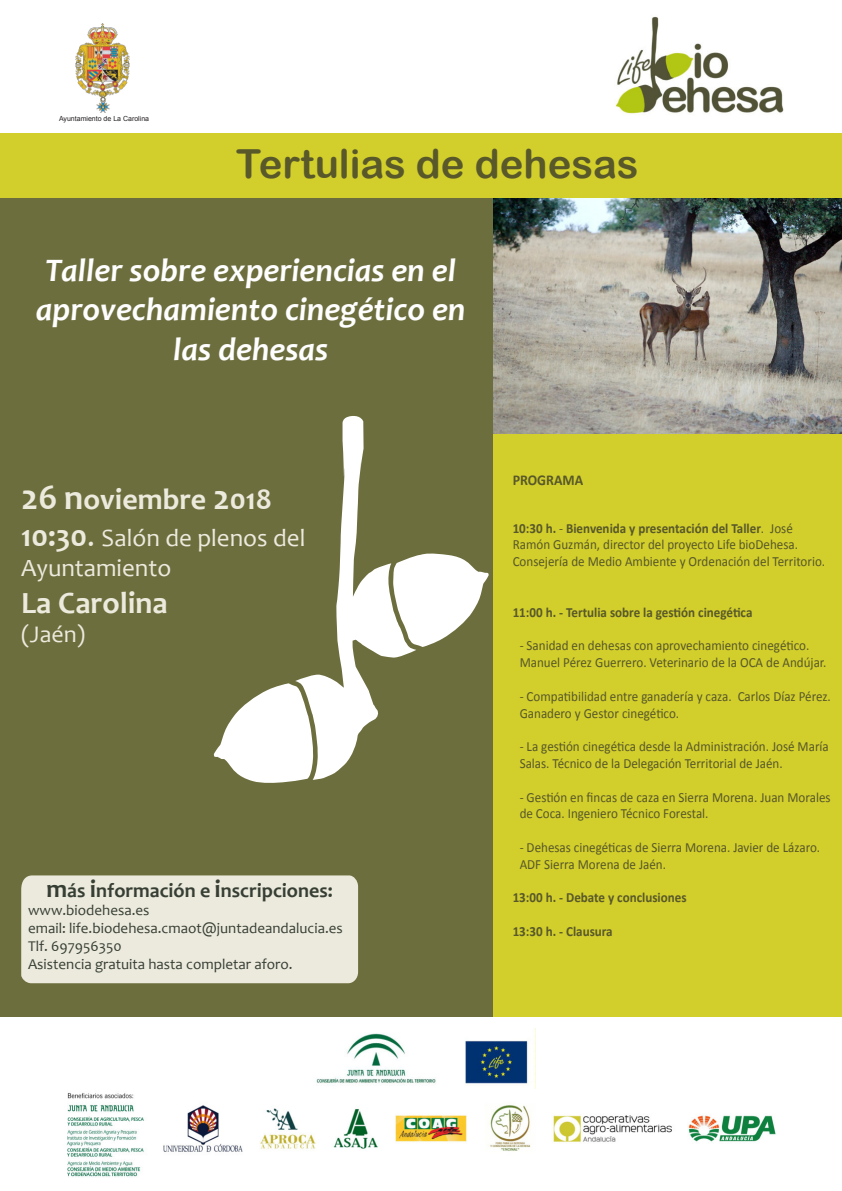
<style>
.page{position:relative;width:842px;height:1191px;background:#fff}
.page>*{position:absolute;margin:0;border:0;box-sizing:border-box;transform-origin:0 0}
.t1{font:40px "Arial Rounded MT Bold";color:#58582a}
.t2{font:italic 700 33px/39.6px "Candara";color:#fdfefd;text-align:center}
.t3{font:700 31px "Candara";color:#eceadd}
.t4{font:700 30px "Candara";color:#eceadd}
.t5{font:25px/30px "Candara";color:#eceadd}
.t6{font:24px "Candara";color:#eceadd}
.t7{font:700 20px "Candara";color:#373f35}
.t8{font:15px/18px "Candara";color:#373f35}
.t9{font:700 15px "Calibri";color:#58582a;scale:.93 1}
.t10{font:14px/16.8px "Calibri";color:#58582a;scale:.93 1}
.t11{font:700 14px "Calibri";color:#58582a;scale:.93 1}
.t12{font:7px "Arial";color:#231f20}
.s1{font-size:36px}
.s2{font-size:35px}
.s3{font-weight:700;font-size:31px}
.s4{font-size:31px}
.s5{font-size:25px}
.s6{font-weight:700}
</style>
<div class="page">
<div style="left:0;top:155px;width:841px;height:861px;background:#6d6e3e"></div>
<div style="left:21px;top:875px;width:337px;height:108px;background:#eceadd"></div>
<div style="left:0;top:134px;width:842px;height:64px;background:#d2ce2c"></div>
<img style="left:494px;top:198px;width:348px;height:236px">
<svg style="left:214px;top:416px;width:275px;height:367px"></svg>
<div style="left:494px;top:434px;width:348px;height:582px;background:#d2ce2c"></div>
<img style="left:75px;top:23px;width:55px;height:90px">
<img style="left:615px;top:16px;width:169px;height:98px">
<img style="left:66px;top:1088px;width:710px;height:90px">
<img style="left:316px;top:1028px;width:220px;height:60px">
<p class="t12" style="left:59px;top:116px;width:92px">Ayuntamiento de La Carolina</p>
<h1 class="t1" style="left:236px;top:140px;width:404px">Tertulias de dehesas</h1>
<h2 class="t2" style="left:36px;top:254px;width:431px">Taller sobre experiencias en el aprovechamiento cinegético en las dehesas</h2>
<h3 class="t4" style="left:21px;top:488px;width:252px"><span class="s1">26</span> <span class="s2">n</span>oviembre <span class="s2">2</span>018</h3>
<h3 class="t5" style="left:21px;top:525px;width:286px"><span class="s3">10:30</span><span class="s4">.</span> Salón de plenos del<br>Ayuntamiento</h3>
<h3 class="t3" style="left:21px;top:591px;width:148px">La Carolina</h3>
<h3 class="t6" style="left:21px;top:624px;width:66px">(Jaén)</h3>
<h3 class="t7" style="left:47px;top:883px;width:288px"><span class="s5">m</span>ás <span class="s5">i</span>nformación e <span class="s5">i</span>nscripciones:</h3>
<p class="t8" style="left:28px;top:902px;width:316px">www.biodehesa.es<br>email: life.biodehesa.cmaot@juntadeandalucia.es Tlf. 697956350<br>Asistencia gratuita hasta completar aforo.</p>
<p class="t9" style="left:513px;top:474px;width:77px">PROGRAMA</p>
<p class="t10" style="left:513px;top:521px;width:338px"><span class="s6">10:30 h.</span> - <span class="s6">Bienvenida y presentación del Taller</span>. José<br>Ramón Guzmán, director del proyecto Life bioDehesa.<br>Consejería de Medio Ambiente y Ordenación del Territorio.</p>
<p class="t11" style="left:513px;top:603px;width:259px">11:00 h. - Tertulia sobre la gesión cinegéica</p>
<p class="t10" style="left:520px;top:637px;width:331px">- Sanidad en dehesas con aprovechamiento cinegéico.<br>Manuel Pérez Guerrero. Veterinario de la OCA de Andújar.</p>
<p class="t10" style="left:520px;top:687px;width:336px">- Compaibilidad entre ganadería y caza. Carlos Díaz Pérez.<br>Ganadero y Gestor cinegéico.</p>
<p class="t10" style="left:520px;top:738px;width:334px">- La gesión cinegéica desde la Administración. José María<br>Salas. Técnico de la Delegación Territorial de Jaén.</p>
<p class="t10" style="left:520px;top:788px;width:336px">- Gesión en fincas de caza en Sierra Morena. Juan Morales de Coca. Ingeniero Técnico Forestal.</p>
<p class="t10" style="left:520px;top:839px;width:325px">- Dehesas cinegéicas de Sierra Morena. Javier de Lázaro.<br>ADF Sierra Morena de Jaén.</p>
<p class="t11" style="left:513px;top:892px;width:189px">13:00 h. - Debate y conclusiones</p>
<p class="t11" style="left:513px;top:926px;width:109px">13:30 h. - Clausura</p>
</div>
